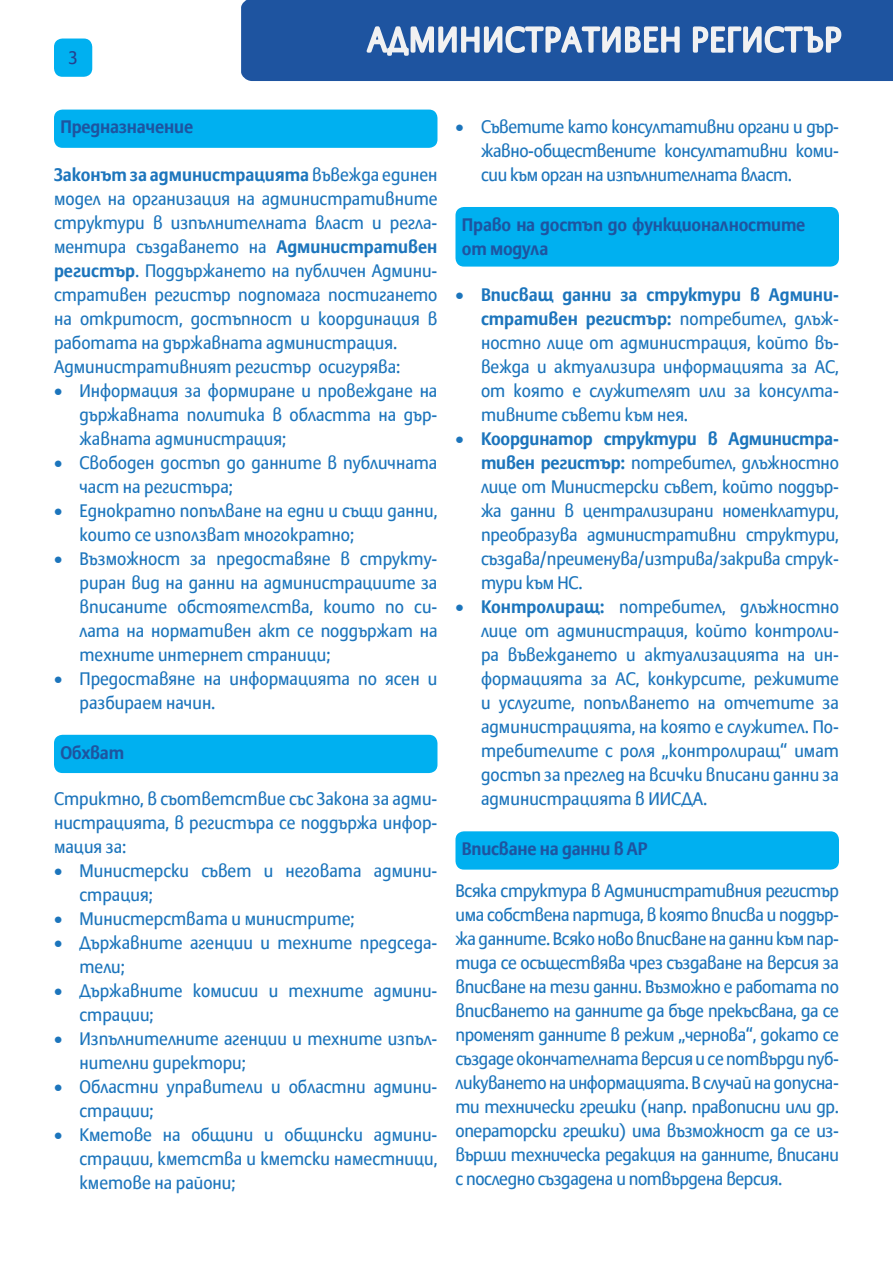
<style>
.page{position:relative;width:893px;height:1263px;background:#fff}
.page>*{position:absolute;margin:0;border:0;box-sizing:border-box;transform-origin:0 0}
.t1{font:18px/24px "Allianz Sans Cyr";color:#1c75bc}
.t2{font:18px/24px "Allianz Sans Bold Cyr";color:#1c75bc;text-align:right}
.t3{font:18px/24px "Allianz Sans Bold Cyr";letter-spacing:-.01em;color:#1e54a0}
.t4{font:18px "Allianz Sans Cyr";color:#25408f}
.s1{font-family:"Allianz Sans Cyr"}
.s2{font-family:"Allianz Sans Bold Cyr"}
</style>
<div class="page">
<div style="left:54px;top:39px;width:38px;height:38px;background:#00b0f0;border-radius:9px"></div>
<div style="left:241px;top:0;width:652px;height:81px;background:#1e54a0"></div>
<svg style="left:364px;top:6px;width:317px;height:70px"></svg>
<svg style="left:691px;top:8px;width:152px;height:58px"></svg>
<div style="left:54px;top:110px;width:383px;height:38px;background:#00b0f0;border-radius:9px"></div>
<div style="left:54px;top:735px;width:383px;height:38px;background:#00b0f0;border-radius:9px"></div>
<div style="left:455px;top:831px;width:384px;height:39px;background:#00b0f0;border-radius:9px"></div>
<div style="left:455px;top:207px;width:384px;height:60px;background:#00b0f0;border-radius:9px"></div>
<p class="t4" style="left:68px;top:47px;width:11px">3</p>
<p class="t3" style="left:60px;top:116px;width:134px">Предназначение</p>
<p class="t2" style="left:54px;top:164px;width:385px">Законът за администрацията <span class="s1">въвежда единен</span></p>
<p class="t1" style="left:54px;top:188px;width:385px">модел на организация на административните структури в изпълнителната власт и регла&shy;ментира създаването на <span class="s2">Административен регистър</span>. Поддържането на публичен Админи&shy;стративен регистър подпомага постигането на откритост, достъпност и координация в работата на държавната администрация.<br>Административният регистър осигурява:</p>
<p class="t1" style="left:80px;top:380px;width:359px;text-align:justify;text-indent:-26px">• Информация за формиране и провеждане на държавната политика в областта на дър&shy;жавната администрация;</p>
<p class="t1" style="left:80px;top:452px;width:359px;text-indent:-26px">• Свободен достъп до данните в публичната част на регистъра;</p>
<p class="t1" style="left:80px;top:500px;width:359px;text-indent:-26px">• Еднократно попълване на едни и същи данни, които се използват многократно;</p>
<p class="t1" style="left:80px;top:548px;width:359px;text-align:justify;text-indent:-26px">• Възможност за предоставяне в структу&shy;риран вид на данни на администрациите за вписаните обстоятелства, които по си&shy;лата на нормативен акт се поддържат на техните интернет страници;</p>
<p class="t1" style="left:80px;top:668px;width:359px;text-indent:-26px">• Предоставяне на информацията по ясен и разбираем начин.</p>
<p class="t3" style="left:60px;top:741px;width:65px">Обхват</p>
<p class="t1" style="left:54px;top:788px;width:385px;text-align:justify">Стриктно, в съответствие със Закона за адми&shy;нистрацията, в регистъра се поддържа инфор&shy;мация за:</p>
<p class="t1" style="left:80px;top:860px;width:359px;text-indent:-26px">• Министерски съвет и неговата админи&shy;страция;</p>
<p class="t1" style="left:54px;top:908px;width:302px">• Министерствата и министрите;</p>
<p class="t1" style="left:80px;top:932px;width:359px;text-indent:-26px">• Държавните агенции и техните председа&shy;тели;</p>
<p class="t1" style="left:80px;top:980px;width:359px;text-indent:-26px">• Държавните комисии и техните админи&shy;страции;</p>
<p class="t1" style="left:80px;top:1028px;width:359px;text-indent:-26px">• Изпълнителните агенции и техните изпъл&shy;нителни директори;</p>
<p class="t1" style="left:80px;top:1076px;width:359px;text-indent:-26px">• Областни управители и областни админи&shy;страции;</p>
<p class="t1" style="left:80px;top:1124px;width:359px;text-align:justify;text-indent:-26px">• Кметове на общини и общински админи&shy;страции, кметства и кметски наместници, кметове на райони;</p>
<p class="t1" style="left:481px;top:116px;width:359px;text-align:justify;text-indent:-26px">• Съветите като консултативни органи и дър&shy;жавно-обществените консултативни коми&shy;сии към орган на изпълнителната власт.</p>
<p class="t3" style="left:462px;top:213px;width:345px">Право на достъп до функционалностите от модула</p>
<p class="t2" style="left:455px;top:283px;width:385px">• Вписващ данни за структури в Админи&shy;стративен регистър: <span class="s1">потребител, длъж-</span></p>
<p class="t1" style="left:481px;top:332px;width:359px;text-align:justify">ностно лице от администрация, който въ&shy;вежда и актуализира информацията за АС, от която е служителят или за консулта&shy;тивните съвети към нея.</p>
<p class="t2" style="left:455px;top:427px;width:385px">• Координатор структури в Администра-</p>
<p class="t1" style="left:481px;top:452px;width:359px;text-align:justify"><span class="s2">тивен регистър:</span> потребител, длъжностно лице от Министерски съвет, който поддър&shy;жа данни в централизирани номенклатури, преобразува административни структури, създава/преименува/изтрива/закрива струк&shy;тури към НС.</p>
<p class="t1" style="left:481px;top:596px;width:359px;text-align:justify;text-indent:-26px">• <span class="s2">Контролиращ:</span> потребител, длъжностно лице от администрация, който контроли&shy;ра въвеждането и актуализацията на ин&shy;формацията за АС, конкурсите, режимите и услугите, попълването на отчетите за администрацията, на която е служител. По&shy;требителите с роля „контролиращ“ имат достъп за преглед на всички вписани данни за администрацията в ИИСДА.</p>
<p class="t3" style="left:462px;top:837px;width:187px">Вписване на данни в АР</p>
<p class="t1" style="left:455px;top:879px;width:385px;text-align:justify">Всяка структура в Административния регистър има собствена партида, в която вписва и поддър&shy;жа данните. Всяко ново вписване на данни към пар&shy;тида се осъществява чрез създаване на версия за вписване на тези данни. Възможно е работата по вписването на данните да бъде прекъсвана, да се променят данните в режим „чернова“, докато се създаде окончателната версия и се потвърди пуб&shy;ликуването на информацията. В случай на допусна&shy;ти технически грешки (напр. правописни или др. операторски грешки) има възможност да се из&shy;върши техническа редакция на данните, вписани с последно създадена и потвърдена версия.</p>
</div>
